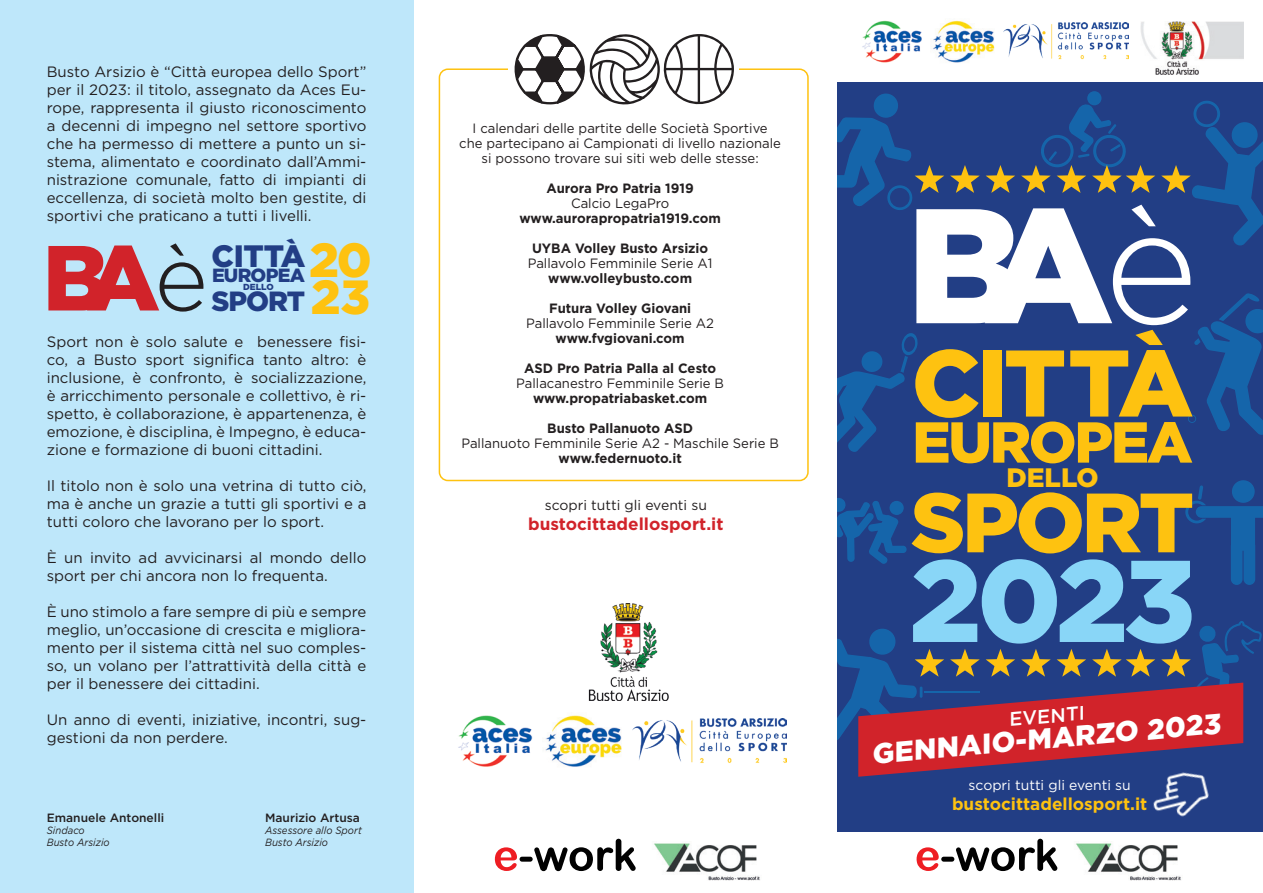
<style>
.page{position:relative;width:1263px;height:893px;background:#fff}
.page>*{position:absolute;margin:0;border:0;box-sizing:border-box;transform-origin:0 0}
.t1{font:900 162.9px "Gotham";color:#fff}
.t2{font:900 115.95px "Gotham";color:#89d6f7}
.t3{font:900 94.35px "Gotham";letter-spacing:-.04em;color:#fec210}
.t4{font:900 92.1px "Gotham";color:#d1232a}
.t5{font:900 83.85px "Gotham";letter-spacing:-.04em;color:#fec210}
.t6{font:900 57.6px "Gotham";letter-spacing:-.04em;color:#fec210}
.t7{font:900 47.85px "Gotham";color:#fec210}
.t8{font:900 30.9px "Gotham";letter-spacing:-.01em;color:#223e85}
.t9{font:900 28.5px "Gotham";color:#fff}
.t10{font:900 27.75px "Gotham";letter-spacing:-.04em;color:#223e85}
.t11{font:900 26.7px "Gotham";color:#fec210}
.t12{font:500 19.5px "Gotham";color:#fff}
.t13{font:900 19.05px "Gotham";letter-spacing:-.04em;color:#223e85}
.t14{font:700 17.1px "Gotham";color:#fec210}
.t15{font:700 17.1px "Gotham";color:#d1232a}
.t16{font:15px/18px "Gotham";color:#231f20;text-align:justify}
.t17{font:13.95px "Gotham";color:#fff}
.t18{font:13.95px "Gotham";color:#231f20}
.t19{font:13.5px "Gotham";color:#231f20}
.t20{font:700 13.5px "Gotham";color:#231f20}
.t21{font:500 12px "Gotham";color:#231f20}
.t22{font:italic 10.5px "Gotham";color:#231f20;scale:.92 1}
.t23{font:900 8.85px "Gotham";color:#223e85}
.s1{font-weight:300;color:#231f20}
.s2{font-weight:300}
</style>
<div class="page">
<div style="left:439px;top:68px;width:370px;height:413px;border:2px solid #fec210;border-radius:9px"></div>
<div style="left:838px;top:82px;width:425px;height:750px;background:#223e85"></div>
<div style="left:1087px;top:91px;width:14px;height:14px;background:#1565aa;border-radius:50%"></div>
<svg style="left:838px;top:498px;width:69px;height:66px"></svg>
<svg style="left:1188px;top:293px;width:75px;height:142px"></svg>
<svg style="left:838px;top:333px;width:80px;height:119px"></svg>
<svg style="left:1185px;top:480px;width:78px;height:105px"></svg>
<img style="left:1153px;top:777px;width:56px;height:40px">
<div style="left:0;top:0;width:413px;height:893px;background:#bee7fa"></div>
<img style="left:933px;top:20px;width:62px;height:43px">
<img style="left:862px;top:20px;width:60px;height:43px">
<img style="left:1003px;top:23px;width:125px;height:37px">
<svg style="left:1243px;top:21px;width:1px;height:38px"></svg>
<img style="left:1140px;top:21px;width:103px;height:54px">
<img style="left:545px;top:715px;width:77px;height:52px">
<img style="left:458px;top:715px;width:75px;height:52px">
<img style="left:632px;top:718px;width:154px;height:45px">
<svg style="left:838px;top:93px;width:106px;height:117px"></svg>
<svg style="left:950px;top:165px;width:30px;height:28px"></svg>
<svg style="left:986px;top:165px;width:29px;height:28px"></svg>
<svg style="left:1021px;top:103px;width:134px;height:90px"></svg>
<svg style="left:1161px;top:100px;width:102px;height:146px"></svg>
<svg style="left:838px;top:621px;width:424px;height:156px"></svg>
<svg style="left:916px;top:839px;width:142px;height:32px"></svg>
<img style="left:1076px;top:843px;width:105px;height:38px">
<svg style="left:494px;top:839px;width:142px;height:32px"></svg>
<img style="left:654px;top:843px;width:106px;height:38px">
<div style="left:508px;top:62px;width:230px;height:15px;background:#fff"></div>
<svg style="left:514px;top:34px;width:220px;height:71px"></svg>
<img style="left:588px;top:604px;width:81px;height:96px">
<p class="t16" style="left:47px;top:63px;width:321px">Busto Arsizio è “Città europea dello Sport” per il 2023: il titolo, assegnato da Aces Eu&shy;rope, rappresenta il giusto riconoscimento a decenni di impegno nel settore sportivo che ha permesso di mettere a punto un si&shy;stema, alimentato e coordinato dall’Ammi&shy;nistrazione comunale, fatto di impianti di eccellenza, di società molto ben gestite, di sportivi che praticano a tutti i livelli.</p>
<p class="t8" style="left:212px;top:234px;width:95px">CITTÀ</p>
<p class="t13" style="left:212px;top:262px;width:94px">EUROPEA</p>
<p class="t23" style="left:243px;top:281px;width:32px">DELLO</p>
<p class="t10" style="left:212px;top:282px;width:95px">SPORT</p>
<p class="t4" style="left:43px;top:214px;width:167px">BA<span class="s1">è</span></p>
<p class="t7" style="left:309px;top:227px;width:64px">20</p>
<p class="t7" style="left:311px;top:264px;width:61px">23</p>
<p class="t16" style="left:47px;top:333px;width:321px">Sport non è solo salute e benessere fisi&shy;co, a Busto sport significa tanto altro: è inclusione, è confronto, è socializzazione, è arricchimento personale e collettivo, è ri&shy;spetto, è collaborazione, è appartenenza, è emozione, è disciplina, è Impegno, è educa&shy;zione e formazione di buoni cittadini.</p>
<p class="t16" style="left:47px;top:477px;width:321px">Il titolo non è solo una vetrina di tutto ciò, ma è anche un grazie a tutti gli sportivi e a tutti coloro che lavorano per lo sport.</p>
<p class="t16" style="left:47px;top:549px;width:321px">È un invito ad avvicinarsi al mondo dello sport per chi ancora non lo frequenta.</p>
<p class="t16" style="left:47px;top:603px;width:321px">È uno stimolo a fare sempre di più e sempre meglio, un’occasione di crescita e migliora&shy;mento per il sistema città nel suo comples&shy;so, un volano per l’attrattività della città e per il benessere dei cittadini.</p>
<p class="t16" style="left:47px;top:711px;width:321px">Un anno di eventi, iniziative, incontri, sug&shy;gestioni da non perdere.</p>
<p class="t21" style="left:47px;top:810px;width:119px">Emanuele Antonelli</p>
<p class="t22" style="left:47px;top:823px;width:43px">Sindaco</p>
<p class="t22" style="left:47px;top:835px;width:70px">Busto Arsizio</p>
<p class="t21" style="left:265px;top:810px;width:96px">Maurizio Artusa</p>
<p class="t22" style="left:265px;top:823px;width:107px">Assessore allo Sport</p>
<p class="t22" style="left:265px;top:835px;width:70px">Busto Arsizio</p>
<p class="t19" style="left:473px;top:119px;width:297px">I calendari delle partite delle Società Sportive</p>
<p class="t19" style="left:459px;top:134px;width:323px">che partecipano ai Campionati di livello nazionale</p>
<p class="t19" style="left:482px;top:149px;width:279px">si possono trovare sui siti web delle stesse:</p>
<p class="t20" style="left:547px;top:179px;width:149px">Aurora Pro Patria 1919</p>
<p class="t19" style="left:571px;top:194px;width:100px">Calcio LegaPro</p>
<p class="t20" style="left:519px;top:209px;width:203px">www.aurorapropatria1919.com</p>
<p class="t20" style="left:532px;top:239px;width:178px">UYBA Volley Busto Arsizio</p>
<p class="t19" style="left:528px;top:254px;width:186px">Pallavolo Femminile Serie A1</p>
<p class="t20" style="left:548px;top:269px;width:145px">www.volleybusto.com</p>
<p class="t20" style="left:549px;top:299px;width:144px">Futura Volley Giovani</p>
<p class="t19" style="left:526px;top:314px;width:189px">Pallavolo Femminile Serie A2</p>
<p class="t20" style="left:556px;top:329px;width:131px">www.fvgiovani.com</p>
<p class="t20" style="left:524px;top:359px;width:193px">ASD Pro Patria Palla al Cesto</p>
<p class="t19" style="left:516px;top:374px;width:209px">Pallacanestro Femminile Serie B</p>
<p class="t20" style="left:533px;top:389px;width:176px">www.propatriabasket.com</p>
<p class="t20" style="left:547px;top:419px;width:147px">Busto Pallanuoto ASD</p>
<p class="t19" style="left:461px;top:434px;width:319px">Pallanuoto Femminile Serie A2 - Maschile Serie B</p>
<p class="t20" style="left:558px;top:449px;width:125px">www.federnuoto.it</p>
<p class="t18" style="left:545px;top:496px;width:164px">scopri tutti gli eventi su</p>
<p class="t15" style="left:528px;top:513px;width:197px">bustocittadellosport.it</p>
<p class="t1" style="left:906px;top:153px;width:294px">BA<span class="s2">è</span></p>
<p class="t3" style="left:912px;top:318px;width:283px">CITTÀ</p>
<p class="t6" style="left:912px;top:403px;width:282px">EUROPEA</p>
<p class="t11" style="left:1006px;top:459px;width:94px">DELLO</p>
<p class="t5" style="left:911px;top:465px;width:285px">SPORT</p>
<p class="t2" style="left:909px;top:521px;width:288px">2023</p>
<p class="t12" style="left:1008px;top:706px;width:77px;rotate:-5deg">EVENTI</p>
<p class="t9" style="left:870px;top:734px;width:352px;rotate:-5deg">GENNAIO-MARZO 2023</p>
<p class="t17" style="left:969px;top:776px;width:164px">scopri tutti gli eventi su</p>
<p class="t14" style="left:952px;top:793px;width:197px">bustocittadellosport.it</p>
</div>
